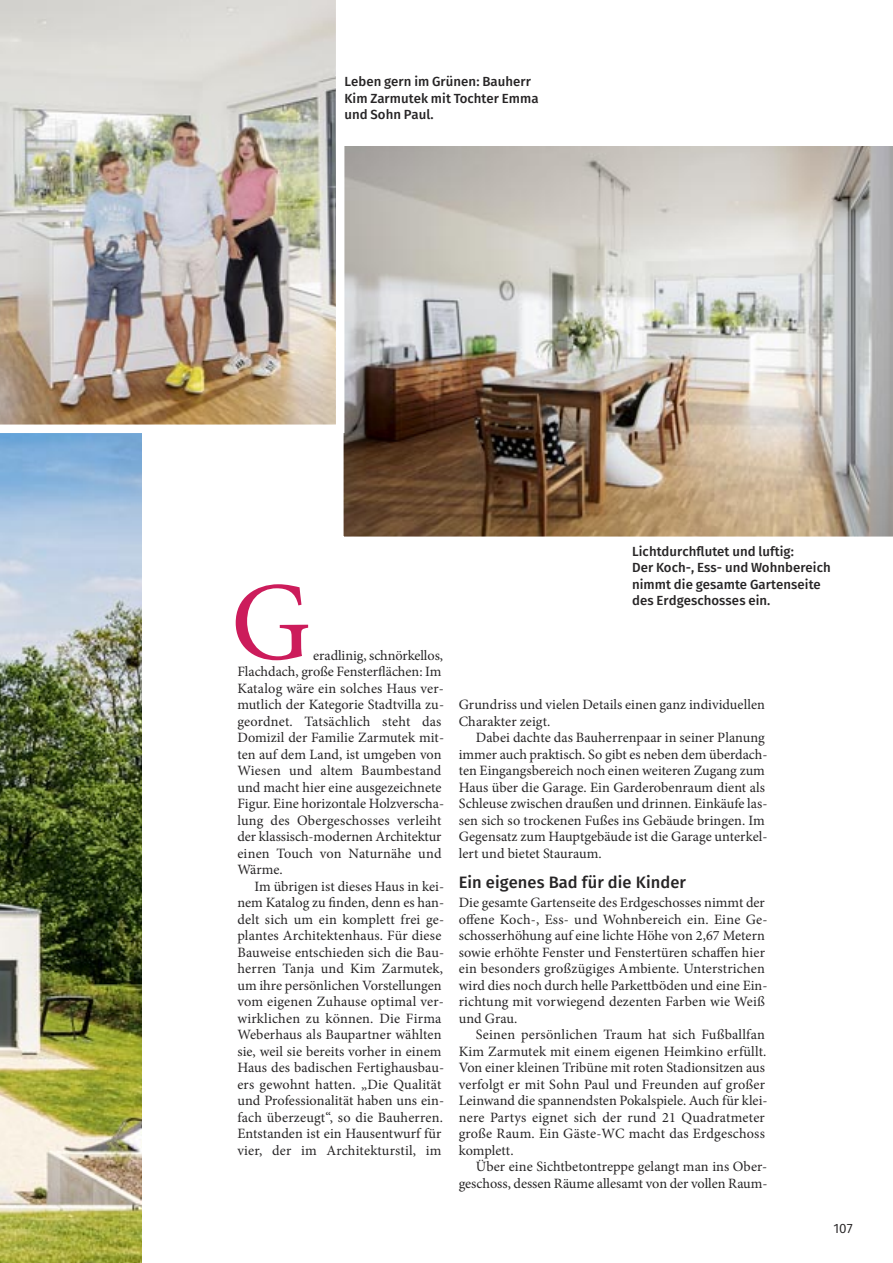
<style>
.page{position:relative;width:893px;height:1263px;background:#fff}
.page>*{position:absolute;margin:0;border:0;box-sizing:border-box;transform-origin:0 0}
.t1{font:111.75px "Minion Pro";color:#cc1c5b}
.t2{font:500 16.5px "Fira Sans";letter-spacing:.005em;color:#272526}
.t3{font:14.25px/16.5px "Minion Pro";letter-spacing:.005em;color:#272526}
.t4{font:13.5px "Fira Sans";color:#272526}
.t5{font:500 13.2px/16.5px "Fira Sans";letter-spacing:.005em;color:#272526}
</style>
<div class="page">
<img style="left:343px;top:146px;width:550px;height:391px">
<img style="left:0;top:433px;width:141px;height:830px">
<img style="left:0;top:0;width:344px;height:433px">
<p class="t5" style="left:344px;top:74px;width:196px">Leben gern im Grünen: Bauherr<br>Kim Zarmutek mit Tochter Emma und Sohn Paul.</p>
<p class="t1" style="left:231px;top:579px;width:82px">G</p>
<p class="t3" style="left:237px;top:648px;width:208px;text-indent:76px">eradlinig, schnörkellos,<br>Flachdach, große Fensterflächen: Im<br>Katalog wäre ein solches Haus ver&shy;mutlich der Kategorie Stadtvilla zu&shy;geordnet. Tatsächlich steht das<br>Domizil der Familie Zarmutek mit&shy;ten auf dem Land, ist umgeben von<br>Wiesen und altem Baumbestand und macht hier eine ausgezeichnete<br>Figur. Eine horizontale Holzverscha&shy;lung des Obergeschosses verleiht der klassisch-modernen Architektur einen Touch von Naturnähe und<br>Wärme.</p>
<p class="t3" style="left:237px;top:879px;width:208px;text-indent:17px">Im übrigen ist dieses Haus in kei&shy;nem Katalog zu finden, denn es han&shy;delt sich um ein komplett frei ge&shy;plantes Architektenhaus. Für diese Bauweise entschieden sich die Bau&shy;herren Tanja und Kim Zarmutek, um ihre persönlichen Vorstellungen vom eigenen Zuhause optimal ver&shy;wirklichen zu können. Die Firma Weberhaus als Baupartner wählten sie, weil sie bereits vorher in einem Haus des badischen Fertighausbau&shy;ers gewohnt hatten. „Die Qualität und Professionalität haben uns ein&shy;fach überzeugt“, so die Bauherren.<br>Entstanden ist ein Hausentwurf für vier, der im Architekturstil, im</p>
<p class="t5" style="left:632px;top:544px;width:200px">Lichtdurchflutet und luftig:<br>Der Koch-, Ess- und Wohnbereich nimmt die gesamte Gartenseite des Erdgeschosses ein.</p>
<p class="t3" style="left:459px;top:697px;width:308px">Grundriss und vielen Details einen ganz individuellen<br>Charakter zeigt.</p>
<p class="t3" style="left:459px;top:730px;width:310px;text-indent:17px">Dabei dachte das Bauherrenpaar in seiner Planung immer auch praktisch. So gibt es neben dem überdach&shy;ten Eingangsbereich noch einen weiteren Zugang zum Haus über die Garage. Ein Garderobenraum dient als Schleuse zwischen draußen und drinnen. Einkäufe las&shy;sen sich so trockenen Fußes ins Gebäude bringen. Im Gegensatz zum Hauptgebäude ist die Garage unterkel&shy;lert und bietet Stauraum.</p>
<p class="t2" style="left:459px;top:875px;width:229px">Ein eigenes Bad für die Kinder</p>
<p class="t3" style="left:459px;top:895px;width:310px">Die gesamte Gartenseite des Erdgeschosses nimmt der offene Koch-, Ess- und Wohnbereich ein. Eine Ge&shy;schosserhöhung auf eine lichte Höhe von 2,67 Metern sowie erhöhte Fenster und Fenstertüren schaffen hier ein besonders großzügiges Ambiente. Unterstrichen wird dies noch durch helle Parkettböden und eine Ein&shy;richtung mit vorwiegend dezenten Farben wie Weiß und Grau.</p>
<p class="t3" style="left:459px;top:1027px;width:310px;text-indent:17px">Seinen persönlichen Traum hat sich Fußballfan Kim Zarmutek mit einem eigenen Heimkino erfüllt.<br>Von einer kleinen Tribüne mit roten Stadionsitzen aus verfolgt er mit Sohn Paul und Freunden auf großer Leinwand die spannendsten Pokalspiele. Auch für klei&shy;nere Partys eignet sich der rund 21 Quadratmeter große Raum. Ein Gäste-WC macht das Erdgeschoss komplett.</p>
<p class="t3" style="left:459px;top:1159px;width:310px;text-align:right">Über eine Sichtbetontreppe gelangt man ins Ober&shy;geschoss, dessen Räume allesamt von der vollen Raum-</p>
<p class="t4" style="left:833px;top:1223px;width:21px">107</p>
</div>
